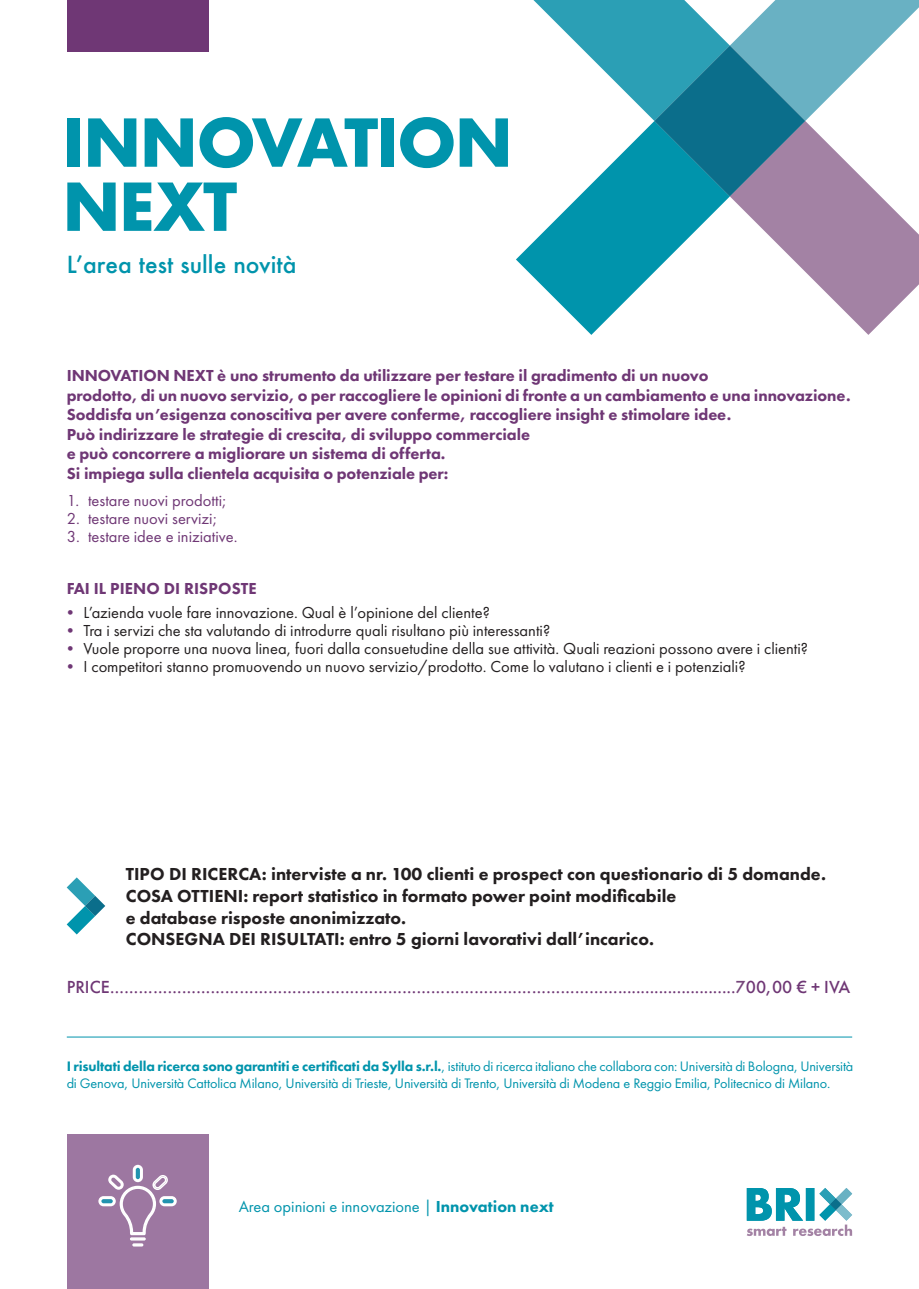
<style>
.page{position:relative;width:919px;height:1289px;background:#fff}
.page>*{position:absolute;margin:0;border:0;box-sizing:border-box;transform-origin:0 0}
.t1{font:700 64.05px/64.1px "Futura";letter-spacing:-.03em;color:#0094ac}
.t2{font:500 22.8px "Futura";color:#0094ac}
.t3{font:800 18px/21.6px "Futura PT";color:#231f20}
.t4{font:500 18px "Futura PT";color:#6f3775}
.t5{font:800 16.5px/19.5px "Futura PT";letter-spacing:-.005em;color:#6f3775}
.t6{font:16.5px "Futura PT";color:#231f20}
.t7{font:16.5px "Futura PT";color:#6f3775}
.t8{font:16.5px "Futura PT";color:#0094ac}
.t9{font:14.25px/17.1px "Futura PT";letter-spacing:-.01em;color:#0094ac}
.s1{color:#6f3775}
.s2{color:#76467a}
.s3{font-weight:800}
</style>
<div class="page">
<div style="left:67px;top:1134px;width:141px;height:154px;background:#9d77a1"></div>
<div style="left:67px;top:0;width:142px;height:51px;background:#6f3775"></div>
<svg style="left:67px;top:877px;width:38px;height:57px"></svg>
<hr style="left:67px;top:1036px;width:785px;height:1px;background:#0094ac">
<svg style="left:516px;top:0;width:402px;height:335px"></svg>
<svg style="left:98px;top:1164px;width:79px;height:82px"></svg>
<svg style="left:746px;top:1188px;width:106px;height:47px"></svg>
<h1 class="t1" style="left:62px;top:110px;width:452px">INNOVATION<br>NEXT</h1>
<h2 class="t2" style="left:67px;top:249px;width:231px">L’area test sulle novità</h2>
<p class="t5" style="left:67px;top:366px;width:785px">INNOVATION NEXT è uno strumento da utilizzare per testare il gradimento di un nuovo<br>prodotto, di un nuovo servizio, o per raccogliere le opinioni di fronte a un cambiamento e una innovazione.<br>Soddisfa un’esigenza conoscitiva per avere conferme, raccogliere insight e stimolare idee.<br>Può indirizzare le strategie di crescita, di sviluppo commerciale<br>e può concorrere a migliorare un sistema di offerta.<br>Si impiega sulla clientela acquisita o potenziale per:</p>
<p class="t7" style="left:67px;top:491px;width:161px">1. testare nuovi prodotti;</p>
<p class="t7" style="left:67px;top:509px;width:152px">2. testare nuovi servizi;</p>
<p class="t7" style="left:67px;top:527px;width:172px">3. testare idee e iniziative.</p>
<p class="t5" style="left:67px;top:578px;width:191px">FAI IL PIENO DI RISPOSTE</p>
<p class="t6" style="left:62px;top:602px;width:429px"><span class="s1">•</span> L’azienda vuole fare innovazione. Qual è l’opinione del cliente?</p>
<p class="t6" style="left:62px;top:620px;width:489px"><span class="s1">•</span> Tra i servizi che sta valutando di introdurre quali risultano più interessanti?</p>
<p class="t6" style="left:62px;top:638px;width:747px"><span class="s1">•</span> Vuole proporre una nuova linea, fuori dalla consuetudine della sue attività. Quali reazioni possono avere i clienti?</p>
<p class="t6" style="left:62px;top:656px;width:684px"><span class="s1">•</span> I competitori stanno promuovendo un nuovo servizio/prodotto. Come lo valutano i clienti e i potenziali?</p>
<p class="t3" style="left:126px;top:863px;width:702px">TIPO DI RICERCA: interviste a nr. 100 clienti e prospect con questionario di 5 domande.<br>COSA OTTIENI: report statistico in formato power point modificabile<br>e database risposte anonimizzato.<br>CONSEGNA DEI RISULTATI: entro 5 giorni lavorativi dall’incarico.</p>
<p class="t4" style="left:67px;top:975px;width:785px">PRICE…………………………………………….………………………………………………..........................<span class="s2">7</span>00,00 € + IVA</p>
<p class="t9" style="left:67px;top:1057px;width:788px"><span class="s3">I risultati della ricerca sono garantiti e certificati da Sylla s.r.l.</span>, istituto di ricerca italiano che collabora con: Università di Bologna, Università di Genova, Università Cattolica Milano, Università di Trieste, Università di Trento, Università di Modena e Reggio Emilia, Politecnico di Milano.</p>
<p class="t8" style="left:239px;top:1196px;width:316px">Area opinioni e innovazione | <span class="s3">Innovation next</span></p>
</div>
